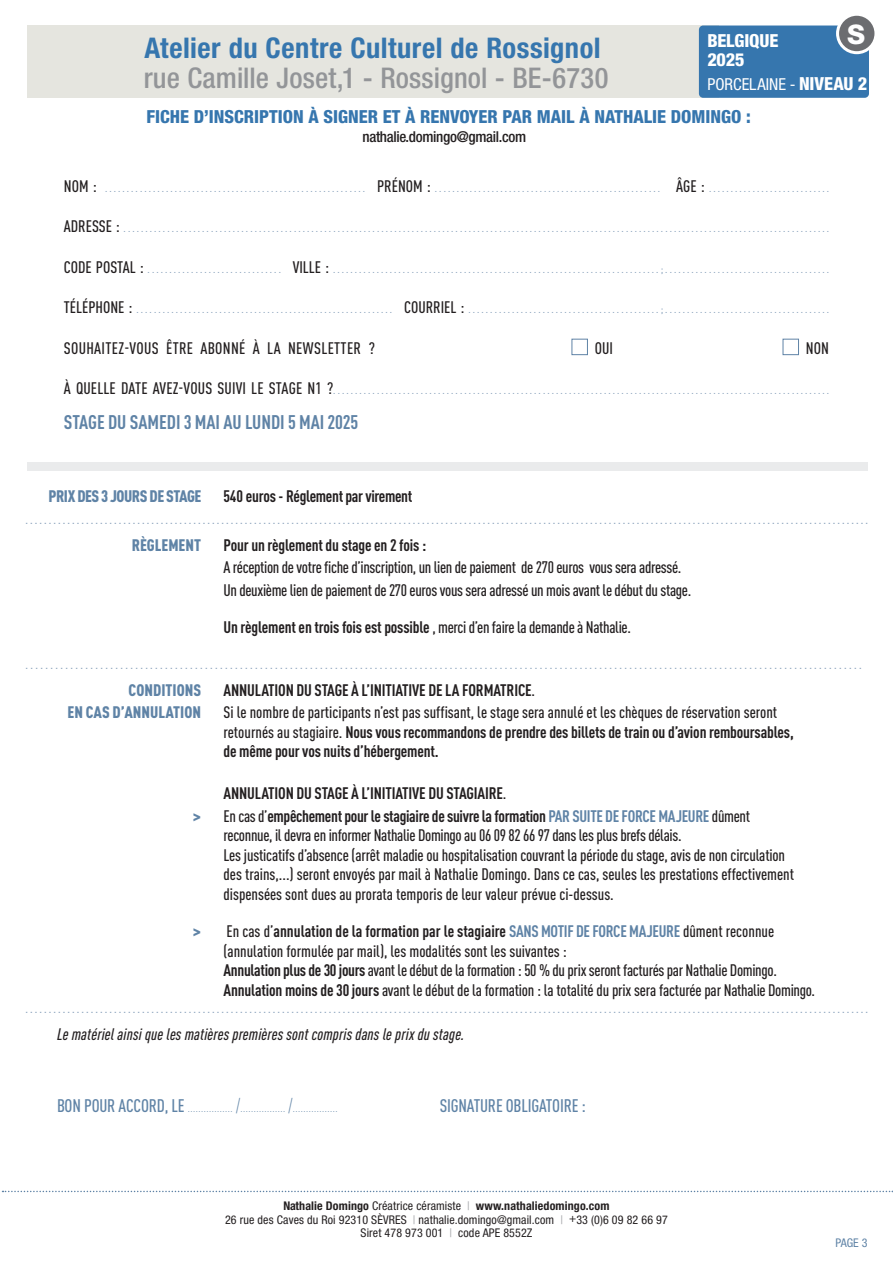
<style>
.page{position:relative;width:893px;height:1263px;background:#fff}
.page>*{position:absolute;margin:0;border:0;box-sizing:border-box;transform-origin:0 0}
.Titre_de_date{font:500 condensed 28.5px "Helvetica Neue LT";letter-spacing:.005em;color:#939598}
.Titre_de_date-2{font:700 condensed 28.5px "Helvetica Neue LT";letter-spacing:.015em;color:#3676ae}
.Titre_1{font:800 27px "Helvetica Neue LT";color:#fff}
.texte_fiche{font:700 condensed 19.5px "DINOT";color:#5f83a6}
.Titre_de_date-3{font:800 condensed 18px "Helvetica Neue LT";color:#3676ae}
.MODULE_filet_sup{font:500 condensed 18px "DINOT";letter-spacing:-.01em;color:#5f83a6}
.Titre_1-2{font:800 condensed 18px "Helvetica Neue LT";letter-spacing:-.01em;color:#fff}
.MODULE_filet_sup-2{font:500 condensed 16.5px "DINOT";letter-spacing:-.01em;color:#231f20}
.MODULE_filet_sup-3{font:700 condensed 16.5px "DINOT";letter-spacing:-.01em;color:#231f20}
.texte_fiche-2{font:700 condensed 16.5px "DINOT";letter-spacing:-.01em;color:#231f20}
.MODULE_filet_sup-4{font:italic 500 condensed 16.5px "DINOT";letter-spacing:.01em;color:#231f20}
.texte_fiche-3{font:500 condensed 16.5px "DINOT";letter-spacing:.02em;color:#231f20}
.MODULE_filet_sup-5{font:900 condensed 16.5px "DINOT";letter-spacing:-.025em;color:#5f83a6}
.texte_fiche-4{font:900 condensed 16.5px "DINOT";color:#5f83a6}
.Titre_1-3{font:condensed 16.5px "Helvetica Neue LT";color:#fff}
.MODULE_filet_sup-6{font:900 condensed 16.5px "DINOT";color:#5f83a6}
.texte_fiche-5{font:500 condensed 15px "Helvetica Neue LT";letter-spacing:-.02em;color:#231f20}
.texte_fiche-6{font:500 condensed 12px "DINOT";color:#8fa6bf}
.MODULE_filet_sup-7{font:500 condensed 12px "DINOT";color:#8fa6bf}
.t1{font:condensed 12px/13.5px "Helvetica Neue LT";letter-spacing:.01em;color:#231f20;text-align:center}
.t2{font:condensed 12px "Helvetica Neue LT";color:#5f83a6}
.texte_fiche-7{font:500 condensed 10.5px "DINOT";color:#8fa6bf}
.MODULE_filet_sup-8{font:300 10.5px "DINOT";color:#5f83a6}
.s1{font-weight:800;font-size:18px}
.s2{font-size:16.5px;color:#231f20}
.s3{font-weight:700}
.s4{font-weight:500}
.s5{font-stretch:normal;color:#5f83a6}
.s6{color:#5f83a6}
.s7{font-weight:500;font-stretch:condensed;font-size:18px}
.s8{font-stretch:condensed;font-size:18px}
.s9{color:#a8a9ad}
</style>
<div class="page">
<svg style="left:3px;top:1191px;width:890px;height:1px"></svg>
<div style="left:27px;top:462px;width:840px;height:9px;background:#eaebec"></div>
<div style="left:572px;top:339px;width:16px;height:16px;border:1px solid #5f83a6"></div>
<div style="left:783px;top:339px;width:16px;height:16px;border:1px solid #5f83a6"></div>
<div style="left:27px;top:26px;width:691px;height:72px;background:#e5e5df"></div>
<div style="left:699px;top:26px;width:170px;height:72px;background:#3676ae;border-radius:4px"></div>
<div style="left:837px;top:14px;width:39px;height:39px;background:#6c6d70;border-radius:50%"></div>
<div style="left:836px;top:13px;width:41px;height:41px;border:3px solid #fff;border-radius:50%"></div>
<p class="Titre_de_date-2" style="left:144px;top:30px;width:458px">Atelier du Centre Culturel de Rossignol</p>
<p class="Titre_de_date" style="left:144px;top:61px;width:466px">rue Camille Joset,1 - Rossignol - BE-6730</p>
<p class="Titre_1" style="left:847px;top:18px;width:20px">S</p>
<p class="Titre_1-2" style="left:707px;top:29px;width:72px">BELGIQUE</p>
<p class="Titre_1-2" style="left:707px;top:48px;width:39px">2025</p>
<p class="Titre_1-3" style="left:707px;top:74px;width:161px">PORCELAINE - <span class="s1">NIVEAU 2</span></p>
<p class="Titre_de_date-3" style="left:146px;top:105px;width:606px">FICHE D’INSCRIPTION À SIGNER ET À RENVOYER PAR MAIL À NATHALIE DOMINGO :</p>
<p class="texte_fiche-5" style="left:362px;top:128px;width:165px">nathalie.domingo@gmail.com</p>
<p class="texte_fiche-7" style="left:64px;top:182px;width:767px"><span class="s2">NOM :</span> ............................................................ <span class="s2">PRÉNOM :</span> .................................................... <span class="s2">ÂGE :</span> ............................</p>
<p class="texte_fiche-7" style="left:64px;top:222px;width:767px"><span class="s2">ADRESSE :</span> ..................................................................................................................................................................</p>
<p class="texte_fiche-7" style="left:64px;top:263px;width:767px"><span class="s2">CODE POSTAL :</span> ............................... <span class="s2">VILLE :</span> ...........................................................................;......................................</p>
<p class="texte_fiche-7" style="left:64px;top:303px;width:767px"><span class="s2">TÉLÉPHONE :</span> ........................................................... <span class="s2">COURRIEL :</span> ............................................;......................................</p>
<p class="texte_fiche-3" style="left:64px;top:338px;width:313px">SOUHAITEZ-VOUS ÊTRE ABONNÉ À LA NEWSLETTER ?</p>
<p class="texte_fiche-3" style="left:595px;top:338px;width:20px">OUI</p>
<p class="texte_fiche-3" style="left:806px;top:338px;width:25px">NON</p>
<p class="texte_fiche-7" style="left:64px;top:384px;width:767px"><span class="s2">À QUELLE DATE AVEZ-VOUS SUIVI LE STAGE N1 ?</span>..................................................................................................................</p>
<p class="texte_fiche" style="left:64px;top:410px;width:296px">STAGE DU SAMEDI 3 MAI AU LUNDI 5 MAI 2025</p>
<p class="MODULE_filet_sup-5" style="left:48px;top:485px;width:155px">PRIX DES 3 JOURS DE STAGE</p>
<p class="MODULE_filet_sup-3" style="left:224px;top:486px;width:190px">540 euros - Réglement par virement</p>
<p class="texte_fiche-6" style="left:26px;top:512px;width:844px">.....................................................................................................................................................................................</p>
<p class="texte_fiche-4" style="left:132px;top:534px;width:71px">RÈGLEMENT</p>
<p class="texte_fiche-2" style="left:224px;top:535px;width:204px">Pour un règlement du stage en 2 fois :</p>
<p class="MODULE_filet_sup-2" style="left:224px;top:557px;width:459px">A réception de votre fiche d’inscription, un lien de paiement de 270 euros vous sera adressé.</p>
<p class="MODULE_filet_sup-2" style="left:224px;top:580px;width:469px">Un deuxième lien de paiement de 270 euros vous sera adressé un mois avant le début du stage.</p>
<p class="MODULE_filet_sup-2" style="left:224px;top:617px;width:409px"><span class="s3">Un règlement en trois fois est possible</span> , merci d’en faire la demande à Nathalie.</p>
<p class="MODULE_filet_sup-7" style="left:26px;top:658px;width:838px">........................................................................................................................................................................</p>
<p class="texte_fiche-4" style="left:129px;top:680px;width:74px">CONDITIONS</p>
<p class="texte_fiche-2" style="left:224px;top:680px;width:313px">ANNULATION DU STAGE À L’INITIATIVE DE LA FORMATRICE<span class="s4">.</span></p>
<p class="MODULE_filet_sup-6" style="left:68px;top:702px;width:135px">EN CAS D’ANNULATION</p>
<p class="MODULE_filet_sup-2" style="left:224px;top:703px;width:555px">Si le nombre de participants n’est pas suffisant, le stage sera annulé et les chèques de réservation seront</p>
<p class="MODULE_filet_sup-3" style="left:224px;top:722px;width:572px"><span class="s4">retournés au stagiaire.</span> Nous vous recommandons de prendre des billets de train ou d’avion remboursables,</p>
<p class="MODULE_filet_sup-3" style="left:224px;top:741px;width:217px">de même pour vos nuits d’hébergement.</p>
<p class="texte_fiche-2" style="left:224px;top:783px;width:284px">ANNULATION DU STAGE À L’INITIATIVE DU STAGIAIRE<span class="s4">.</span></p>
<p class="MODULE_filet_sup-3" style="left:192px;top:806px;width:559px"><span class="s5">&gt;</span> <span class="s4">En cas d’</span>empêchement pour le stagiaire de suivre la formation <span class="s6">PAR SUITE DE FORCE MAJEURE</span> <span class="s4">dûment</span></p>
<p class="MODULE_filet_sup-2" style="left:224px;top:825px;width:460px">reconnue, il devra en informer Nathalie Domingo au 06 09 82 66 97 dans les plus brefs délais.</p>
<p class="MODULE_filet_sup-2" style="left:224px;top:845px;width:563px">Les justicatifs d’absence (arrêt maladie ou hospitalisation couvrant la période du stage, avis de non circulation</p>
<p class="MODULE_filet_sup-2" style="left:224px;top:864px;width:572px">des trains,...) seront envoyés par mail à Nathalie Domingo. Dans ce cas, seules les prestations effectivement</p>
<p class="MODULE_filet_sup-2" style="left:224px;top:884px;width:392px">dispensées sont dues au prorata temporis de leur valeur prévue ci-dessus.</p>
<p class="MODULE_filet_sup-3" style="left:192px;top:921px;width:583px"><span class="s5">&gt;</span> <span class="s4">En cas d’</span>annulation de la formation par le stagiaire <span class="s6">SANS MOTIF DE FORCE MAJEURE</span> <span class="s4">dûment reconnue</span></p>
<p class="MODULE_filet_sup-2" style="left:224px;top:941px;width:345px">(annulation formulée par mail), les modalités sont les suivantes :</p>
<p class="MODULE_filet_sup-2" style="left:224px;top:960px;width:555px"><span class="s3">Annulation plus de 30 jours</span> avant le début de la formation : 50 % du prix seront facturés par Nathalie Domingo.</p>
<p class="MODULE_filet_sup-2" style="left:224px;top:980px;width:593px"><span class="s3">Annulation moins de 30 jours</span> avant le début de la formation : la totalité du prix sera facturée par Nathalie Domingo.</p>
<p class="texte_fiche-6" style="left:26px;top:1002px;width:844px">.....................................................................................................................................................................................</p>
<p class="MODULE_filet_sup-4" style="left:57px;top:1025px;width:409px">Le matériel ainsi que les matières premières sont compris dans le prix du stage.</p>
<p class="MODULE_filet_sup-8" style="left:57px;top:1102px;width:282px"><span class="s7">BON POUR ACCORD, LE</span> ................. <span class="s8">/</span>................. <span class="s8">/</span>.................</p>
<p class="MODULE_filet_sup" style="left:440px;top:1095px;width:148px">SIGNATURE OBLIGATOIRE :</p>
<p class="t1" style="left:225px;top:1199px;width:444px"><span class="s3">Nathalie Domingo</span> Créatrice céramiste <span class="s9">|</span> <span class="s3">www.nathaliedomingo.com<br></span>26 rue des Caves du Roi 92310 SÈVRES <span class="s9">|</span> nathalie.domingo@gmail.com <span class="s9">|</span> +33 (0)6 09 82 66 97<br>Siret 478 973 001 <span class="s9">|</span> code APE 8552Z</p>
<p class="t2" style="left:835px;top:1236px;width:33px">PAGE 3</p>
</div>
